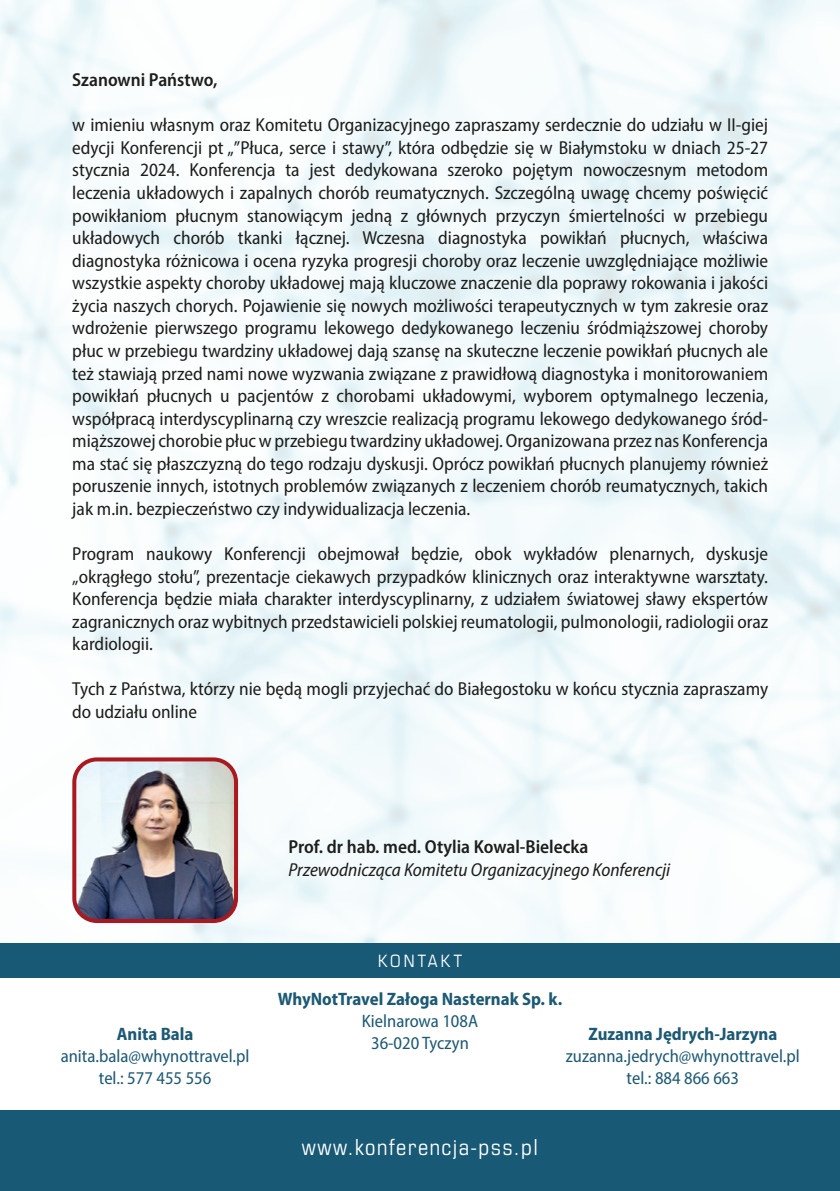
<style>
.page{position:relative;width:840px;height:1191px;background:#fff}
.page>*{position:absolute;margin:0;border:0;box-sizing:border-box;transform-origin:0 0}
.t1{font:24px "Eurostile Con";letter-spacing:.06em;color:#fff}
.t2{font:semi-condensed 18.8px/22.6px "Myriad Pro";color:#1d1d1b;text-align:justify}
.t3{font:600 semi-condensed 18.8px "Myriad Pro";color:#1d1d1b}
.t4{font:italic semi-condensed 18.8px "Myriad Pro";color:#1d1d1b}
.t5{font:18.4px "Eurostile Con";letter-spacing:.16em;color:#fff}
.t6{font:semi-condensed 18px/22px "Myriad Pro";color:#1b5975;text-align:center}
.t7{font:700 semi-condensed 18px "Myriad Pro";color:#1b5975}
</style>
<div class="page">
<div style="left:0;top:943px;width:839px;height:34px;background:#185975"></div>
<img style="left:77px;top:759px;width:159px;height:162px">
<div style="left:72px;top:757px;width:166px;height:166px;border:4px solid #aa1920;border-radius:23px"></div>
<div style="left:0;top:1110px;width:839px;height:81px;background:#185975"></div>
<p class="t3" style="left:72px;top:68px;width:146px">Szanowni Państwo,</p>
<p class="t2" style="left:72px;top:113px;width:697px">w imieniu własnym oraz Komitetu Organizacyjnego zapraszamy serdecznie do udziału w II-giej edycji Konferencji pt „”Płuca, serce i stawy”, która odbędzie się w Białymstoku w dniach 25-27 stycznia 2024. Konferencja ta jest dedykowana szeroko pojętym nowoczesnym metodom leczenia układowych i zapalnych chorób reumatycznych. Szczególną uwagę chcemy poświęcić powikłaniom płucnym stanowiącym jedną z głównych przyczyn śmiertelności w przebiegu układowych chorób tkanki łącznej. Wczesna diagnostyka powikłań płucnych, właściwa diagnostyka różnicowa i ocena ryzyka progresji choroby oraz leczenie uwzględniające możliwie wszystkie aspekty choroby układowej mają kluczowe znaczenie dla poprawy rokowania i jakości życia naszych chorych. Pojawienie się nowych możliwości terapeutycznych w tym zakresie oraz wdrożenie pierwszego programu lekowego dedykowanego leczeniu śródmiąższowej choroby płuc w przebiegu twardziny układowej dają szansę na skuteczne leczenie powikłań płucnych ale też stawiają przed nami nowe wyzwania związane z prawidłową diagnostyka i monitorowaniem powikłań płucnych u pacjentów z chorobami układowymi, wyborem optymalnego leczenia, współpracą interdyscyplinarną czy wreszcie realizacją programu lekowego dedykowanego śród&shy;miąższowej chorobie płuc w przebiegu twardziny układowej. Organizowana przez nas Konferencja ma stać się płaszczyzną do tego rodzaju dyskusji. Oprócz powikłań płucnych planujemy również poruszenie innych, istotnych problemów związanych z leczeniem chorób reumatycznych, takich jak m.in. bezpieczeństwo czy indywidualizacja leczenia.</p>
<p class="t2" style="left:72px;top:542px;width:697px">Program naukowy Konferencji obejmował będzie, obok wykładów plenarnych, dyskusje „okrągłego stołu”, prezentacje ciekawych przypadków klinicznych oraz interaktywne warsztaty.<br>Konferencja będzie miała charakter interdyscyplinarny, z udziałem światowej sławy ekspertów zagranicznych oraz wybitnych przedstawicieli polskiej reumatologii, pulmonologii, radiologii oraz kardiologii.</p>
<p class="t2" style="left:72px;top:677px;width:697px">Tych z Państwa, którzy nie będą mogli przyjechać do Białegostoku w końcu stycznia zapraszamy do udziału online</p>
<p class="t3" style="left:288px;top:835px;width:301px">Prof. dr hab. med. Otylia Kowal-Bielecka</p>
<p class="t4" style="left:288px;top:858px;width:383px">Przewodnicząca Komitetu Organizacyjnego Konferencji</p>
<p class="t7" style="left:117px;top:1022px;width:78px">Anita Bala</p>
<p class="t6" style="left:61px;top:1045px;width:190px">anita.bala@whynottravel.pl tel.: 577 455 556</p>
<p class="t5" style="left:378px;top:948px;width:85px">KONTAKT</p>
<p class="t7" style="left:277px;top:987px;width:286px">WhyNotTravel Załoga Nasternak Sp. k.</p>
<p class="t6" style="left:361px;top:1009px;width:118px">Kielnarowa 108A<br>36-020 Tyczyn</p>
<p class="t7" style="left:588px;top:1022px;width:190px">Zuzanna Jędrych-Jarzyna</p>
<p class="t6" style="left:565px;top:1045px;width:235px">zuzanna.jedrych@whynottravel.pl tel.: 884 866 663</p>
<p class="t1" style="left:302px;top:1130px;width:237px">www.konferencja-pss.pl</p>
</div>
